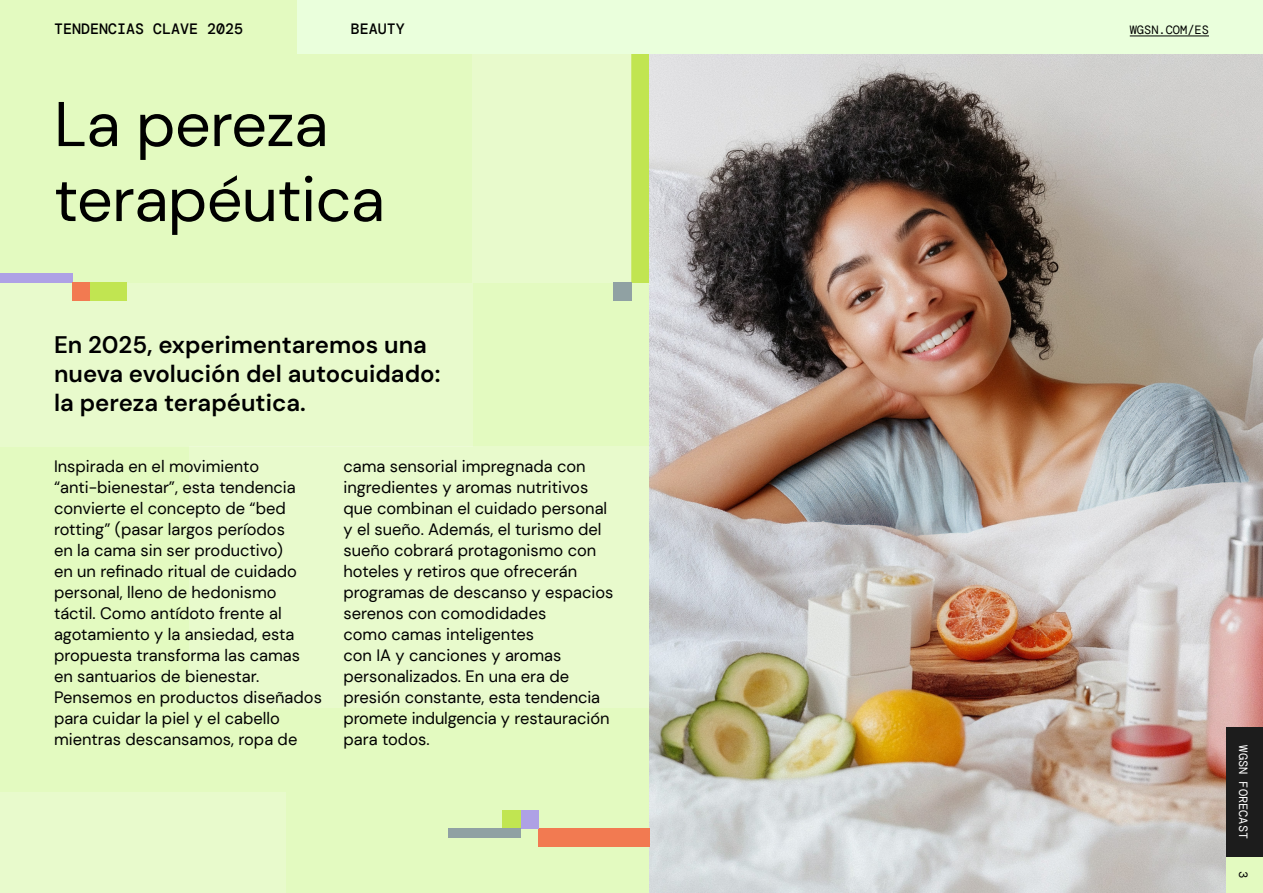
<style>
.page{position:relative;width:1263px;height:893px;background:#fff}
.page>*{position:absolute;margin:0;border:0;box-sizing:border-box;transform-origin:0 0}
.t1{font:63px/75px "DM Sans";letter-spacing:-.01em;color:#000}
.t2{font:600 24px/28.8px "DM Sans";color:#000}
.t3{font:16.5px/21px "DM Sans";color:#000}
.t4{font:500 15px "DM Mono";color:#000}
.t5{font:12px "DM Mono";color:#000}
.t6{font:12px "DM Mono";color:#fff}
</style>
<div class="page">
<div style="left:0;top:0;width:297px;height:54px;background:#e3fac0"></div>
<div style="left:297px;top:0;width:966px;height:54px;background:#eaffdc"></div>
<div style="left:0;top:54px;width:649px;height:839px;background:#e3fac0"></div>
<hr style="left:1130px;top:36px;width:79px;height:1px;background:#000">
<div style="left:631px;top:54px;width:18px;height:229px;background:#c1e551"></div>
<div style="left:0;top:283px;width:472px;height:163px;background:#e8facc"></div>
<div style="left:472px;top:54px;width:159px;height:229px;background:#e8facc"></div>
<div style="left:189px;top:446px;width:460px;height:261px;background:#e8facc"></div>
<div style="left:0;top:792px;width:285px;height:101px;background:#e8facc"></div>
<img style="left:649px;top:54px;width:614px;height:839px">
<div style="left:538px;top:828px;width:111px;height:18px;background:#f27a51"></div>
<div style="left:520px;top:810px;width:18px;height:18px;background:#aea1e5"></div>
<div style="left:502px;top:810px;width:18px;height:18px;background:#c1e551"></div>
<div style="left:448px;top:828px;width:72px;height:9px;background:#90a1a3"></div>
<div style="left:613px;top:283px;width:18px;height:18px;background:#90a1a3"></div>
<div style="left:0;top:274px;width:72px;height:9px;background:#aea1e5"></div>
<div style="left:72px;top:283px;width:18px;height:18px;background:#f27a51"></div>
<div style="left:90px;top:283px;width:36px;height:18px;background:#c1e551"></div>
<div style="left:1227px;top:857px;width:36px;height:36px;background:#e3fac0"></div>
<div style="left:1227px;top:727px;width:36px;height:130px;background:#1c1c1c"></div>
<p class="t4" style="left:54px;top:20px;width:191px">TENDENCIAS CLAVE 2025</p>
<p class="t4" style="left:351px;top:20px;width:55px">BEAUTY</p>
<p class="t5" style="left:1130px;top:23px;width:81px">WGSN.COM/ES</p>
<h1 class="t1" style="left:54px;top:86px;width:332px">La pereza terapéutica</h1>
<h2 class="t2" style="left:54px;top:330px;width:388px">En 2025, experimentaremos una nueva evolución del autocuidado: la pereza terapéutica.</h2>
<p class="t3" style="left:54px;top:456px;width:269px">Inspirada en el movimiento “anti-bienestar”, esta tendencia convierte el concepto de “bed rotting” (pasar largos períodos<br>en la cama sin ser productivo)<br>en un refinado ritual de cuidado personal, lleno de hedonismo táctil. Como antídoto frente al agotamiento y la ansiedad, esta propuesta transforma las camas en santuarios de bienestar.<br>Pensemos en productos diseñados para cuidar la piel y el cabello mientras descansamos, ropa de</p>
<p class="t3" style="left:343px;top:456px;width:271px">cama sensorial impregnada con ingredientes y aromas nutritivos que combinan el cuidado personal y el sueño. Además, el turismo del sueño cobrará protagonismo con hoteles y retiros que ofrecerán programas de descanso y espacios serenos con comodidades<br>como camas inteligentes<br>con IA y canciones y aromas personalizados. En una era de presión constante, esta tendencia promete indulgencia y restauración para todos.</p>
<p class="t6" style="left:1250px;top:745px;width:95px;rotate:90deg">WGSN FORECAST</p>
<p class="t5" style="left:1250px;top:871px;width:9px;rotate:90deg">3</p>
</div>
